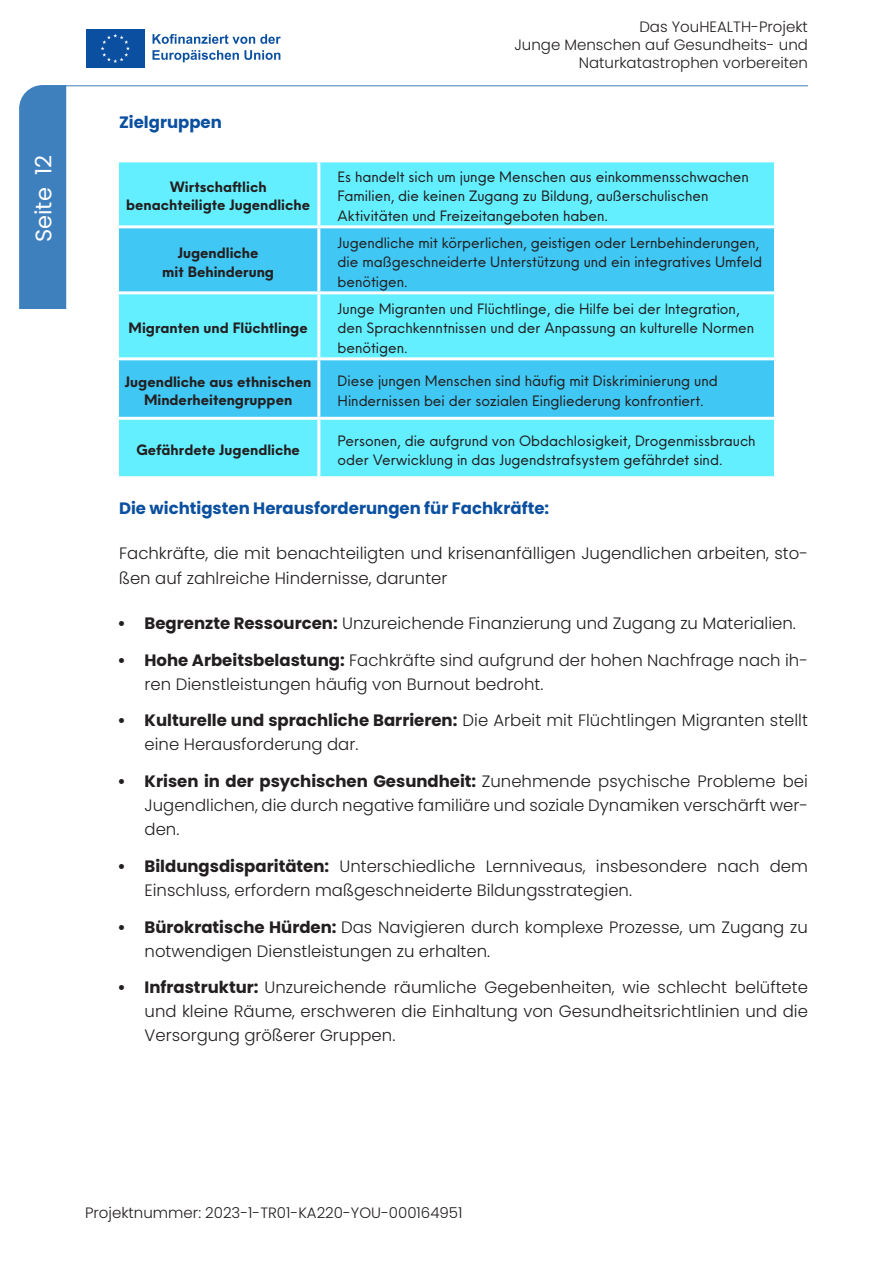
<style>
.page{position:relative;width:893px;height:1263px;background:#fff}
.page>*{position:absolute;margin:0;border:0;box-sizing:border-box;transform-origin:0 0}
.t1{font:22.5px "Poppins";color:#fff}
.Paragraf{font:300 16.5px/24px "Poppins";color:#231f20}
.paragraf_baslığı{font:700 16.5px "Poppins";color:#0b50a0}
.tablo_bullet{font:15px/19.5px "Neue Einstellung";color:#231f20}
.metin{font:700 15px/18px "Neue Einstellung";color:#231f20;text-align:center}
.t2{font:300 15px/18px "Poppins";color:#231f20;text-align:right}
.s1{font-weight:700}
</style>
<div class="page">
<div style="left:19px;top:85px;width:47px;height:224px;background:#3e7fbd"></div>
<hr style="left:65px;top:85px;width:743px;height:1px;background:#3e7fbd">
<div style="left:85px;top:28px;width:61px;height:41px;background:#0b50a0"></div>
<svg style="left:101px;top:34px;width:29px;height:29px"></svg>
<svg style="left:153px;top:34px;width:128px;height:10px"></svg>
<svg style="left:153px;top:50px;width:127px;height:12px"></svg>
<div style="left:119px;top:162px;width:655px;height:63px;background:#63efff"></div>
<div style="left:119px;top:228px;width:655px;height:189px;background:#40c7f4"></div>
<div style="left:119px;top:294px;width:655px;height:63px;background:#63efff"></div>
<div style="left:119px;top:420px;width:655px;height:56px;background:#63efff"></div>
<hr style="left:116px;top:291px;width:203px;height:3px;background:#fff">
<hr style="left:116px;top:357px;width:203px;height:3px;background:#fff">
<hr style="left:317px;top:162px;width:3px;height:63px;background:#fff">
<hr style="left:319px;top:291px;width:458px;height:3px;background:#fff">
<hr style="left:317px;top:294px;width:3px;height:63px;background:#fff">
<hr style="left:317px;top:420px;width:3px;height:56px;background:#fff">
<hr style="left:317px;top:228px;width:3px;height:63px;background:#fff">
<hr style="left:319px;top:357px;width:458px;height:3px;background:#fff">
<hr style="left:317px;top:360px;width:3px;height:57px;background:#fff">
<h1 class="t1" style="left:31px;top:242px;width:88px;rotate:-90deg">Seite 12</h1>
<p class="paragraf_baslığı" style="left:119px;top:113px;width:104px">Zielgruppen</p>
<p class="t2" style="left:514px;top:18px;width:295px">Das YouHEALTH-Projekt<br>Junge Menschen auf Gesundheits- und<br>Naturkatastrophen vorbereiten</p>
<p class="metin" style="left:126px;top:178px;width:185px">Wirtschaftlich benachteiligte Jugendliche</p>
<p class="tablo_bullet" style="left:338px;top:167px;width:413px">Es handelt sich um junge Menschen aus einkommensschwachen<br>Familien, die keinen Zugang zu Bildung, außerschulischen<br>Aktivitäten und Freizeitangeboten haben.</p>
<p class="metin" style="left:178px;top:243px;width:82px">Jugendliche</p>
<p class="metin" style="left:162px;top:262px;width:113px">mit Behinderung</p>
<p class="tablo_bullet" style="left:338px;top:233px;width:426px">Jugendliche mit körperlichen, geistigen oder Lernbehinderungen, die maßgeschneiderte Unterstützung und ein integratives Umfeld benötigen.</p>
<p class="metin" style="left:129px;top:319px;width:181px">Migranten und Flüchtlinge</p>
<p class="tablo_bullet" style="left:338px;top:299px;width:418px">Junge Migranten und Flüchtlinge, die Hilfe bei der Integration, den Sprachkenntnissen und der Anpassung an kulturelle Normen benötigen.</p>
<p class="metin" style="left:125px;top:372px;width:188px">Jugendliche aus ethnischen<br>Minderheitengruppen</p>
<p class="tablo_bullet" style="left:338px;top:371px;width:382px">Diese jungen Menschen sind häufig mit Diskriminierung und<br>Hindernissen bei der sozialen Eingliederung konfrontiert.</p>
<p class="metin" style="left:136px;top:441px;width:165px">Gefährdete Jugendliche</p>
<p class="tablo_bullet" style="left:338px;top:430px;width:420px">Personen, die aufgrund von Obdachlosigkeit, Drogenmissbrauch oder Verwicklung in das Jugendstrafsystem gefährdet sind.</p>
<p class="paragraf_baslığı" style="left:119px;top:499px;width:432px">Die wichtigsten Herausforderungen für Fachkräfte:</p>
<p class="Paragraf" style="left:119px;top:542px;width:690px">Fachkräfte, die mit benachteiligten und krisenanfälligen Jugendlichen arbeiten, sto&shy;ßen auf zahlreiche Hindernisse, darunter</p>
<p class="Paragraf" style="left:118px;top:611px;width:680px"><span class="s1">• Begrenzte Ressourcen:</span> Unzureichende Finanzierung und Zugang zu Materialien.</p>
<p class="Paragraf" style="left:145px;top:648px;width:665px;text-indent:-27px"><span class="s1">• Hohe Arbeitsbelastung:</span> Fachkräfte sind aufgrund der hohen Nachfrage nach ih&shy;ren Dienstleistungen häufig von Burnout bedroht.</p>
<p class="Paragraf" style="left:145px;top:709px;width:665px;text-indent:-27px"><span class="s1">• Kulturelle und sprachliche Barrieren:</span> Die Arbeit mit Flüchtlingen Migranten stellt eine Herausforderung dar.</p>
<p class="Paragraf" style="left:145px;top:769px;width:665px;text-align:justify;text-indent:-27px"><span class="s1">• Krisen in der psychischen Gesundheit:</span> Zunehmende psychische Probleme bei Jugendlichen, die durch negative familiäre und soziale Dynamiken verschärft wer&shy;den.</p>
<p class="Paragraf" style="left:145px;top:854px;width:665px;text-indent:-27px"><span class="s1">• Bildungsdisparitäten:</span> Unterschiedliche Lernniveaus, insbesondere nach dem<br>Einschluss, erfordern maßgeschneiderte Bildungsstrategien.</p>
<p class="Paragraf" style="left:145px;top:915px;width:665px;text-indent:-27px"><span class="s1">• Bürokratische Hürden:</span> Das Navigieren durch komplexe Prozesse, um Zugang zu notwendigen Dienstleistungen zu erhalten.</p>
<p class="Paragraf" style="left:145px;top:976px;width:665px;text-align:justify;text-indent:-27px"><span class="s1">• Infrastruktur:</span> Unzureichende räumliche Gegebenheiten, wie schlecht belüftete und kleine Räume, erschweren die Einhaltung von Gesundheitsrichtlinien und die Versorgung größerer Gruppen.</p>
<p class="t2" style="left:85px;top:1203px;width:379px">Projektnummer: 2023-1-TR01-KA220-YOU-000164951</p>
</div>
